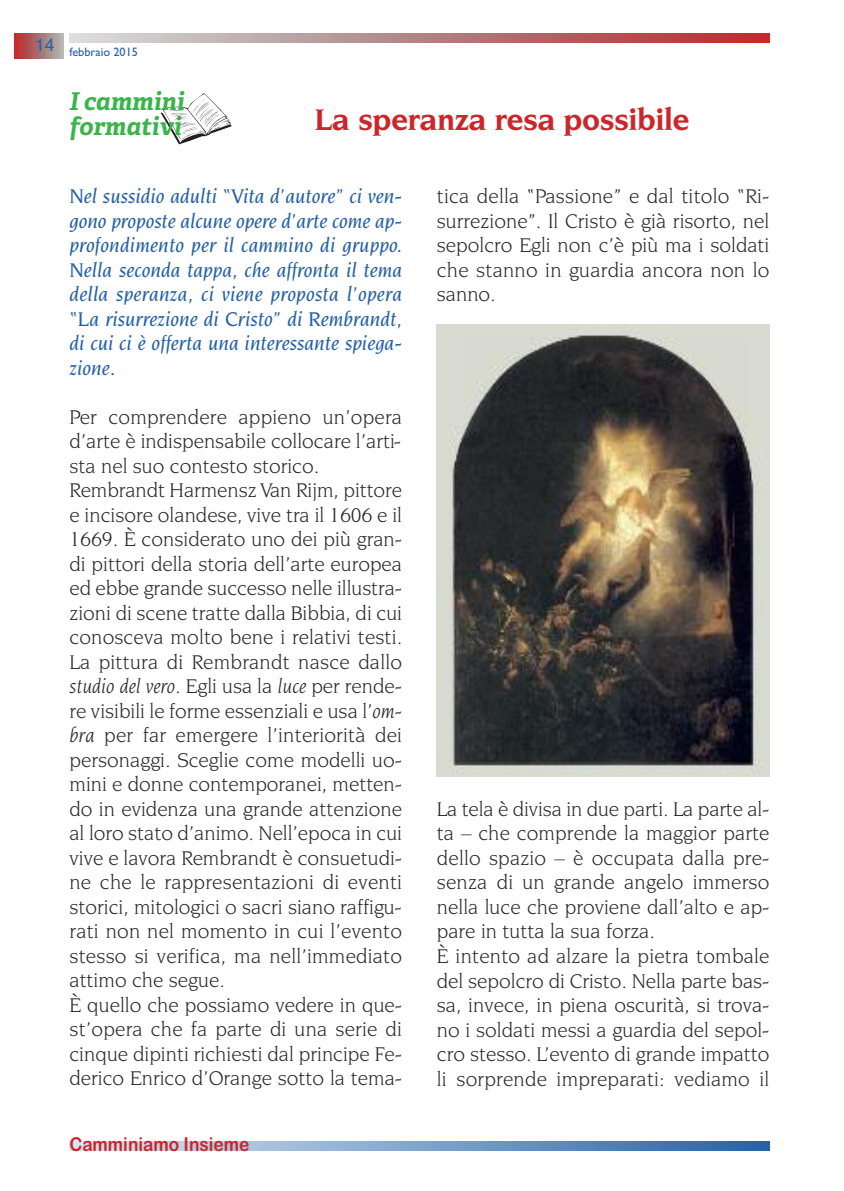
<style>
.page{position:relative;width:844px;height:1191px;background:#fff}
.page>*{position:absolute;margin:0;border:0;box-sizing:border-box;transform-origin:0 0}
.t1{font:700 31.5px "Novarese IT Cby BT";letter-spacing:-.015em;color:#cc262b}
.t2{font:italic 700 24.5px/24.5px "Adelle";color:#3ab54a}
.t3{font:21px/24.5px "Novarese IT Cby BT";color:#272627}
.t4{font:italic 500 21px/24.5px "Novarese IT Cby BT";color:#2661a7;text-align:justify}
.t5{font:19.25px "Arial Rounded MT Bold";color:#cc262b;scale:.9 1}
.t6{font:12.25px "Gill Sans";color:#2661a7}
.s1{font-style:italic}
</style>
<div class="page">
<img style="left:15px;top:34px;width:48px;height:25px">
<img style="left:69px;top:34px;width:700px;height:9px">
<img style="left:69px;top:1142px;width:700px;height:8px">
<svg style="left:161px;top:93px;width:70px;height:51px"></svg>
<img style="left:437px;top:324px;width:332px;height:452px">
<p class="t6" style="left:35px;top:45px;width:104px"><sup>14</sup> febbraio 2015</p>
<p class="t2" style="left:69px;top:92px;width:117px">I cammini formativi</p>
<h1 class="t1" style="left:315px;top:107px;width:376px">La speranza resa possibile</h1>
<p class="t4" style="left:69px;top:185px;width:334px">Nel sussidio adulti “Vita d’autore” ci ven&shy;gono proposte alcune opere d’arte come ap&shy;profondimento per il cammino di gruppo.<br>Nella seconda tappa, che affronta il tema della speranza, ci viene proposta l’opera “La risurrezione di Cristo” di Rembrandt, di cui ci è offerta una interessante spiega&shy;zione.</p>
<p class="t3" style="left:69px;top:406px;width:334px">Per comprendere appieno un’opera d’arte è indispensabile collocare l’arti&shy;sta nel suo contesto storico.<br>Rembrandt Harmensz Van Rijm, pittore e incisore olandese, vive tra il 1606 e il 1669. È considerato uno dei più gran&shy;di pittori della storia dell’arte europea ed ebbe grande successo nelle illustra&shy;zioni di scene tratte dalla Bibbia, di cui conosceva molto bene i relativi testi.<br>La pittura di Rembrandt nasce dallo <span class="s1">studio del vero</span>. Egli usa la <span class="s1">luce</span> per rende&shy;re visibili le forme essenziali e usa l’<span class="s1">om&shy;bra</span> per far emergere l’interiorità dei personaggi. Sceglie come modelli uo&shy;mini e donne contemporanei, metten&shy;do in evidenza una grande attenzione al loro stato d’animo. Nell’epoca in cui vive e lavora Rembrandt è consuetudi&shy;ne che le rappresentazioni di eventi storici, mitologici o sacri siano raffigu&shy;rati non nel momento in cui l’evento stesso si verifica, ma nell’immediato attimo che segue.<br>È quello che possiamo vedere in que&shy;st’opera che fa parte di una serie di cinque dipinti richiesti dal principe Fe&shy;derico Enrico d’Orange sotto la tema-</p>
<p class="t5" style="left:69px;top:1133px;width:201px">Camminiamo Insieme</p>
<p class="t3" style="left:436px;top:185px;width:334px;text-align:justify">tica della “Passione” e dal titolo “Ri&shy;surrezione”. Il Cristo è già risorto, nel sepolcro Egli non c’è più ma i soldati che stanno in guardia ancora non lo sanno.</p>
<p class="t3" style="left:436px;top:798px;width:334px">La tela è divisa in due parti. La parte al&shy;ta – che comprende la maggior parte dello spazio – è occupata dalla pre&shy;senza di un grande angelo immerso nella luce che proviene dall’alto e ap&shy;pare in tutta la sua forza.<br>È intento ad alzare la pietra tombale del sepolcro di Cristo. Nella parte bas&shy;sa, invece, in piena oscurità, si trova&shy;no i soldati messi a guardia del sepol&shy;cro stesso. L’evento di grande impatto li sorprende impreparati: vediamo il</p>
</div>
